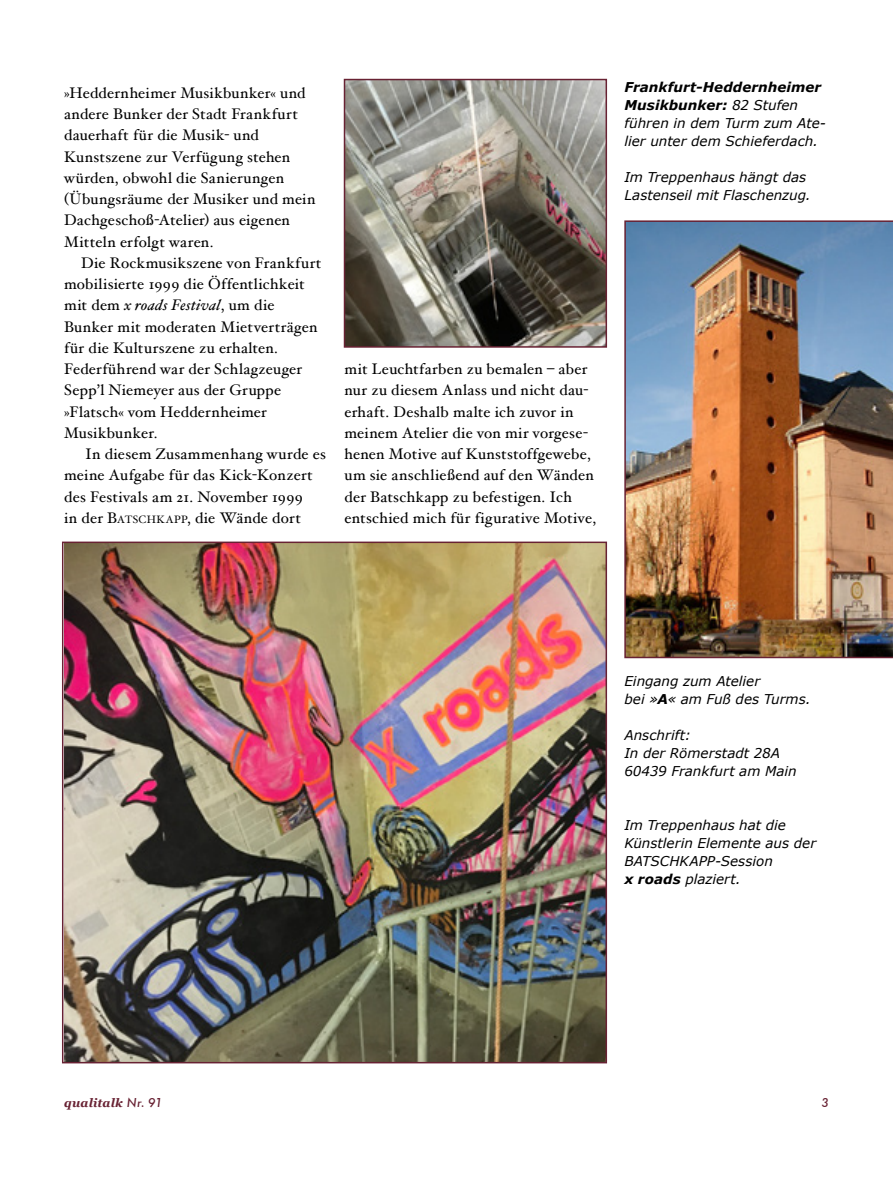
<style>
.page{position:relative;width:893px;height:1191px;background:#fff}
.page>*{position:absolute;margin:0;border:0;box-sizing:border-box;transform-origin:0 0}
.t1{font:15.3px/21.3px "Hoefler Text";letter-spacing:.015em;color:#000}
.t2{font:italic 13.5px/18px "Verdana";color:#000}
.t3{font:italic 700 12px "Georgia";letter-spacing:.015em;color:#682233}
.t4{font:italic 500 12px "Futura";color:#682233}
.s1{font-style:italic}
.s2{font-style:inherit}
.s3{font-size:10.65px}
.s4{font-weight:700}
.s5{font-family:"Futura";font-weight:500}
</style>
<div class="page">
<img style="left:65px;top:544px;width:539px;height:516px">
<div style="left:62px;top:541px;width:545px;height:522px;border:2px solid #682233"></div>
<img style="left:347px;top:82px;width:257px;height:263px">
<div style="left:344px;top:79px;width:263px;height:269px;border:2px solid #682233"></div>
<img style="left:624px;top:220px;width:269px;height:438px">
<p class="t1" style="left:64px;top:82px;width:253px">»Heddernheimer Musikbunker« und andere Bunker der Stadt Frankfurt dauerhaft für die Musik- und<br>Kunstszene zur Verfügung stehen würden, obwohl die Sanierungen (Übungsräume der Musiker und mein<br>Dachgeschoß-Atelier) aus eigenen<br>Mitteln erfolgt waren.</p>
<p class="t1" style="left:64px;top:252px;width:259px;text-indent:17px">Die Rockmusikszene von Frankfurt mobilisierte 1999 die Öffentlichkeit mit dem <span class="s1">x roads Festival</span>, um die<br>Bunker mit moderaten Mietverträgen für die Kulturszene zu erhalten.<br>Federführend war der Schlagzeuger<br>Sepp’l Niemeyer aus der Gruppe »Flatsch« vom Heddernheimer<br>Musikbunker.</p>
<p class="t1" style="left:64px;top:443px;width:263px;text-indent:21px">In diesem Zusammenhang wurde es meine Aufgabe für das Kick-Konzert des Festivals am 21. November 1999<br>in der <span class="s2">B</span><span class="s3">ATSCHKAPP</span>, die Wände dort</p>
<p class="t1" style="left:344px;top:358px;width:253px">mit Leuchtfarben zu bemalen – aber nur zu diesem Anlass und nicht dau&shy;erhaft. Deshalb malte ich zuvor in meinem Atelier die von mir vorgese&shy;henen Motive auf Kunststoffgewebe, um sie anschließend auf den Wänden der Batschkapp zu befestigen. Ich entschied mich für figurative Motive,</p>
<p class="t2" style="left:624px;top:78px;width:203px"><span class="s4">Frankfurt-Heddernheimer<br>Musikbunker:</span> 82 Stufen führen in dem Turm zum Ate&shy;lier unter dem Schieferdach.</p>
<p class="t2" style="left:624px;top:168px;width:188px">Im Treppenhaus hängt das<br>Lastenseil mit Flaschenzug.</p>
<p class="t2" style="left:624px;top:672px;width:188px">Eingang zum Atelier<br>bei »<span class="s4">A</span>« am Fuß des Turms.</p>
<p class="t2" style="left:624px;top:726px;width:174px">Anschrift:<br>In der Römerstadt 28A<br>60439 Frankfurt am Main</p>
<p class="t2" style="left:624px;top:816px;width:193px">Im Treppenhaus hat die<br>Künstlerin Elemente aus der<br>BATSCHKAPP-Session<br><span class="s4">x roads</span> plaziert.</p>
<p class="t3" style="left:64px;top:1095px;width:100px">qualitalk <span class="s5">Nr. 91</span></p>
<p class="t4" style="left:821px;top:1094px;width:9px">3</p>
</div>
